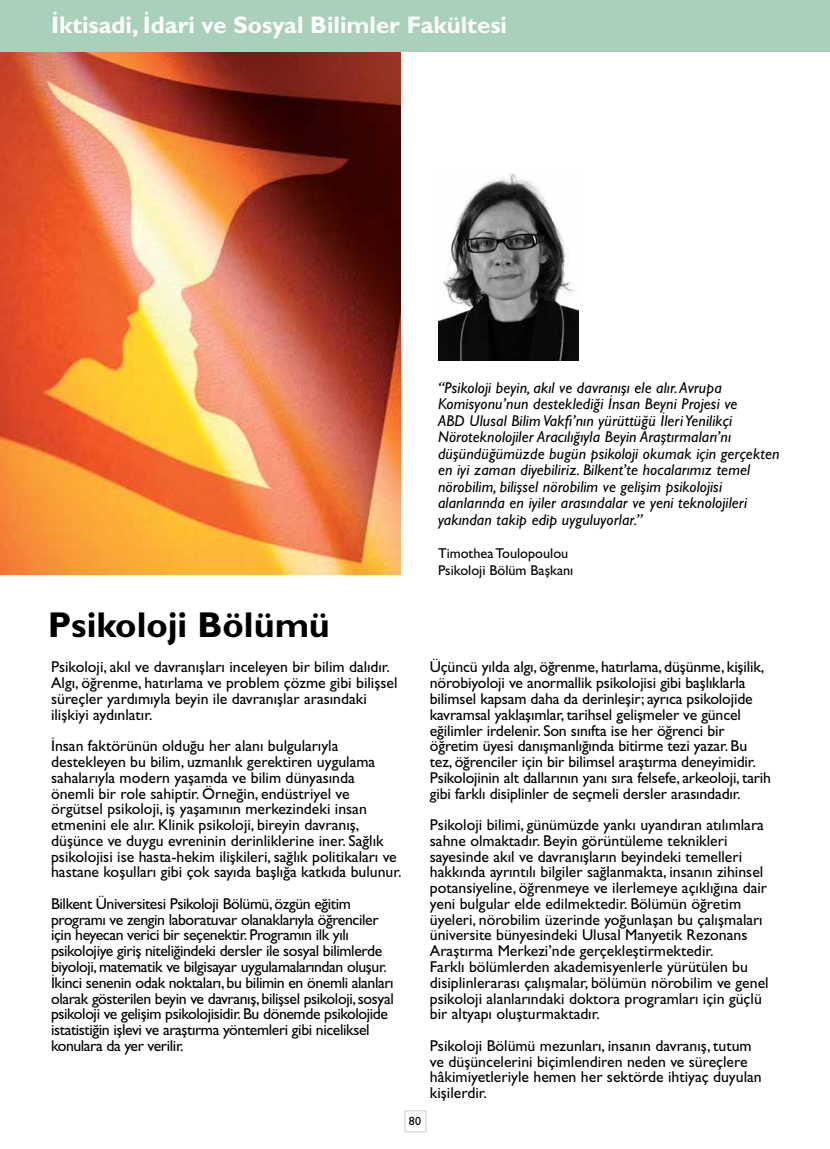
<style>
.page{position:relative;width:830px;height:1149px;background:#fff}
.page>*{position:absolute;margin:0;border:0;box-sizing:border-box;transform-origin:0 0}
.t1{font:700 36px "Gill Sans Std";color:#000}
.t2{font:700 24px "Gill Sans Std";color:#fff}
.t3{font:15.75px/15.8px "Gill Sans Std";color:#000}
.t4{font:15.75px/15.8px "Gill Sans Std";letter-spacing:-.025em;color:#000}
.t5{font:italic 15.75px/16.5px "Gill Sans Std";letter-spacing:.01em;color:#000}
.t6{font:14.25px/16.5px "Gill Sans Std";color:#000}
.t7{font:12px "Gill Sans Std";color:#000}
</style>
<div class="page">
<div style="left:404px;top:1110px;width:22px;height:21px;border:1px solid #d0ceca"></div>
<img style="left:0;top:51px;width:400px;height:523px">
<div style="left:0;top:0;width:829px;height:51px;background:#a9d0b9"></div>
<img style="left:438px;top:173px;width:140px;height:188px">
<h2 class="t2" style="left:51px;top:10px;width:457px">İktisadi, İdari ve Sosyal Bilimler Fakültesi</h2>
<p class="t5" style="left:438px;top:379px;width:343px">“Psikoloji beyin, akıl ve davranışı ele alır. Avrupa Komisyonu’nun desteklediği İnsan Beyni Projesi ve<br>ABD Ulusal Bilim Vakfı’nın yürüttüğü İleri Yenilikçi Nöroteknolojiler Aracılığıyla Beyin Araştırmaları’nı düşündüğümüzde bugün psikoloji okumak için gerçekten en iyi zaman diyebiliriz. Bilkent’te hocalarımız temel nörobilim, bilişsel nörobilim ve gelişim psikolojisi alanlarında en iyiler arasındalar ve yeni teknolojileri yakından takip edip uyguluyorlar.”</p>
<p class="t6" style="left:438px;top:545px;width:137px">Timothea Toulopoulou<br>Psikoloji Bölüm Başkanı</p>
<h1 class="t1" style="left:48px;top:602px;width:283px">Psikoloji Bölümü</h1>
<p class="t3" style="left:51px;top:659px;width:348px">Psikoloji, akıl ve davranışları inceleyen bir bilim dalıdır.<br>Algı, öğrenme, hatırlama ve problem çözme gibi bilişsel süreçler yardımıyla beyin ile davranışlar arasındaki ilişkiyi aydınlatır.</p>
<p class="t3" style="left:51px;top:738px;width:352px">İnsan faktörünün olduğu her alanı bulgularıyla destekleyen bu bilim, uzmanlık gerektiren uygulama sahalarıyla modern yaşamda ve bilim dünyasında önemli bir role sahiptir. Örneğin, endüstriyel ve örgütsel psikoloji, iş yaşamının merkezindeki insan etmenini ele alır. Klinik psikoloji, bireyin davranış, düşünce ve duygu evreninin derinliklerine iner. Sağlık psikolojisi ise hasta-hekim ilişkileri, sağlık politikaları ve hastane koşulları gibi çok sayıda başlığa katkıda bulunur.</p>
<p class="t4" style="left:51px;top:895px;width:344px">Bilkent Üniversitesi Psikoloji Bölümü, özgün eğitim programı ve zengin laboratuvar olanaklarıyla öğrenciler için heyecan verici bir seçenektir. Programın ilk yılı psikolojiye giriş niteliğindeki dersler ile sosyal bilimlerde biyoloji, matematik ve bilgisayar uygulamalarından oluşur.<br>İkinci senenin odak noktaları, bu bilimin en önemli alanları olarak gösterilen beyin ve davranış, bilişsel psikoloji, sosyal psikoloji ve gelişim psikolojisidir. Bu dönemde psikolojide istatistiğin işlevi ve araştırma yöntemleri gibi niceliksel konulara da yer verilir.</p>
<p class="t7" style="left:409px;top:1113px;width:13px">80</p>
<p class="t3" style="left:429px;top:659px;width:342px">Üçüncü yılda algı, öğrenme, hatırlama, düşünme, kişilik, nörobiyoloji ve anormallik psikolojisi gibi başlıklarla bilimsel kapsam daha da derinleşir; ayrıca psikolojide kavramsal yaklaşımlar, tarihsel gelişmeler ve güncel eğilimler irdelenir. Son sınıfta ise her öğrenci bir öğretim üyesi danışmanlığında bitirme tezi yazar. Bu tez, öğrenciler için bir bilimsel araştırma deneyimidir.<br>Psikolojinin alt dallarının yanı sıra felsefe, arkeoloji, tarih gibi farklı disiplinler de seçmeli dersler arasındadır.</p>
<p class="t3" style="left:429px;top:816px;width:340px">Psikoloji bilimi, günümüzde yankı uyandıran atılımlara sahne olmaktadır. Beyin görüntüleme teknikleri sayesinde akıl ve davranışların beyindeki temelleri hakkında ayrıntılı bilgiler sağlanmakta, insanın zihinsel potansiyeline, öğrenmeye ve ilerlemeye açıklığına dair yeni bulgular elde edilmektedir. Bölümün öğretim üyeleri, nörobilim üzerinde yoğunlaşan bu çalışmaları üniversite bünyesindeki Ulusal Manyetik Rezonans Araştırma Merkezi’nde gerçekleştirmektedir.<br>Farklı bölümlerden akademisyenlerle yürütülen bu disiplinlerarası çalışmalar, bölümün nörobilim ve genel psikoloji alanlarındaki doktora programları için güçlü bir altyapı oluşturmaktadır.</p>
<p class="t3" style="left:429px;top:1037px;width:333px">Psikoloji Bölümü mezunları, insanın davranış, tutum ve düşüncelerini biçimlendiren neden ve süreçlere hâkimiyetleriyle hemen her sektörde ihtiyaç duyulan kişilerdir.</p>
</div>
